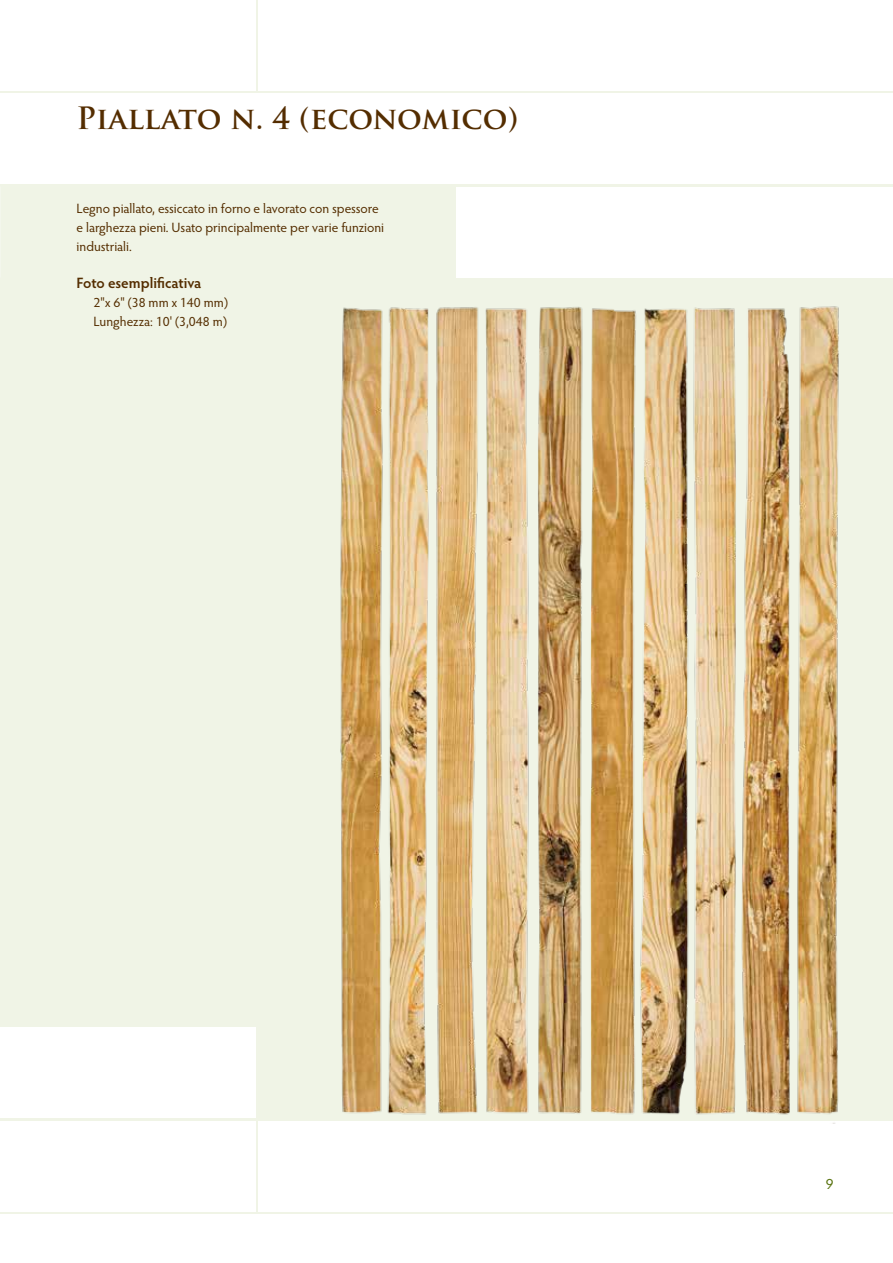
<style>
.page{position:relative;width:893px;height:1263px;background:#f0f4e6}
.page>*{position:absolute;margin:0;border:0;box-sizing:border-box;transform-origin:0 0}
.t1{font:700 30px "Trajan Pro";color:#542d00}
.t2{font:600 15px "Hypatia Sans Pro";letter-spacing:-.005em;color:#542d00}
.t3{font:15px "Hypatia Sans Pro";color:#5a7411}
.t4{font:13.5px/18.8px "Hypatia Sans Pro";letter-spacing:-.005em;color:#542d00}
</style>
<div class="page">
<div style="left:259px;top:1121px;width:634px;height:90px;background:#fff"></div>
<div style="left:0;top:93px;width:893px;height:91px;background:#fff"></div>
<div style="left:0;top:1215px;width:893px;height:48px;background:#fff"></div>
<div style="left:0;top:1121px;width:256px;height:90px;background:#fff"></div>
<div style="left:0;top:0;width:256px;height:90px;background:#fff"></div>
<div style="left:259px;top:0;width:634px;height:90px;background:#fff"></div>
<div style="left:457px;top:187px;width:436px;height:90px;background:#fff"></div>
<div style="left:0;top:1028px;width:256px;height:90px;background:#fff"></div>
<img style="left:340px;top:260px;width:518px;height:864px">
<h1 class="t1" style="left:77px;top:99px;width:443px">Piallato n. 4 (economico)</h1>
<p class="t4" style="left:77px;top:199px;width:309px">Legno piallato, essiccato in forno e lavorato con spessore e larghezza pieni. Usato principalmente per varie funzioni industriali.</p>
<p class="t2" style="left:77px;top:273px;width:126px">Foto esemplificativa</p>
<p class="t4" style="left:94px;top:293px;width:136px">2"x 6" (38 mm x 140 mm)<br>Lunghezza: 10' (3,048 m)</p>
<p class="t3" style="left:826px;top:1173px;width:9px">9</p>
</div>
